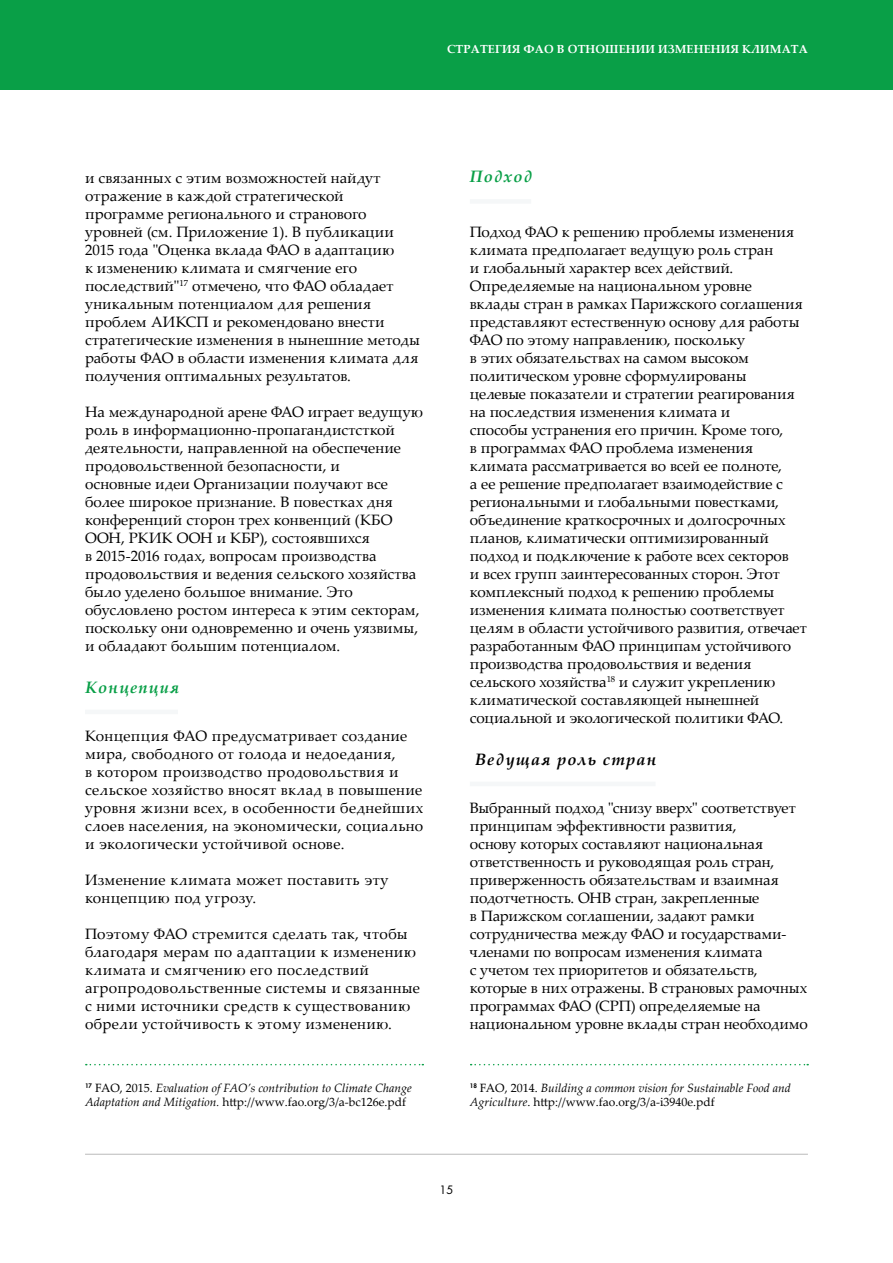
<style>
.page{position:relative;width:893px;height:1263px;background:#fff}
.page>*{position:absolute;margin:0;border:0;box-sizing:border-box;transform-origin:0 0}
.t1{font:italic 700 16.5px "Palatino Linotype";letter-spacing:.07em;color:#000}
.t2{font:italic 700 16.5px "Palatino Linotype";letter-spacing:.07em;color:#099f47}
.t3{font:15px/18px "Palatino Linotype";color:#000}
.t4{font:15px/18px "Palatino Linotype";letter-spacing:.025em;color:#000}
.t5{font:15px/18px "Palatino Linotype";letter-spacing:.02em;color:#000}
.t6{font:italic 12px/14.4px "Palatino Linotype";color:#000}
.t7{font:700 11.7px "Palatino Linotype";letter-spacing:.01em;color:#fff}
.t8{font:11.25px "Futura Std";color:#000}
.s1{font-style:normal}
</style>
<div class="page">
<hr style="left:85px;top:1154px;width:723px;height:1px;background:#bababa">
<div style="left:0;top:0;width:893px;height:89px;background:#099f47"></div>
<hr style="left:85px;top:710px;width:93px;height:4px;background:#f5f7f8">
<svg style="left:86px;top:1064px;width:337px;height:1px"></svg>
<div style="left:470px;top:199px;width:61px;height:5px;background:#f5f7f8"></div>
<hr style="left:470px;top:782px;width:185px;height:4px;background:#f5f7f8">
<svg style="left:471px;top:1064px;width:337px;height:1px"></svg>
<p class="t7" style="left:447px;top:41px;width:362px">СТРАТЕГИЯ ФАО В ОТНОШЕНИИ ИЗМЕНЕНИЯ КЛИМАТА</p>
<p class="t3" style="left:85px;top:168px;width:337px">и связанных с этим возможностей найдут отражение в каждой стратегической программе регионального и странового уровней (см. Приложение 1). В публикации 2015 года "Оценка вклада ФАО в адаптацию<br>к изменению климата и смягчение его последствий"<sup>17</sup><sup>8</sup>отмечено, что ФАО обладает уникальным потенциалом для решения проблем АИКСП и рекомендовано внести стратегические изменения в нынешние методы работы ФАО в области изменения климата для получения оптимальных результатов.</p>
<p class="t3" style="left:85px;top:402px;width:340px">На международной арене ФАО играет ведущую роль в информационно-пропагандистсткой деятельности, направленной на обеспечение продовольственной безопасности, и<br>основные идеи Организации получают все более широкое признание. В повестках дня конференций сторон трех конвенций (КБО ООН, РКИК ООН и КБР), состоявшихся<br>в 2015-2016 годах, вопросам производства продовольствия и ведения сельского хозяйства было уделено большое внимание. Это обусловлено ростом интереса к этим секторам, поскольку они одновременно и очень уязвимы, и обладают большим потенциалом.</p>
<p class="t2" style="left:85px;top:675px;width:96px">Концепция</p>
<p class="t4" style="left:85px;top:726px;width:340px">Концепция ФАО предусматривает создание мира, свободного от голода и недоедания,<br>в котором производство продовольствия и сельское хозяйство вносят вклад в повышение уровня жизни всех, в особенности беднейших слоев населения, на экономически, социально и экологически устойчивой основе.</p>
<p class="t5" style="left:85px;top:870px;width:305px">Изменение климата может поставить эту концепцию под угрозу.</p>
<p class="t4" style="left:85px;top:924px;width:337px">Поэтому ФАО стремится сделать так, чтобы благодаря мерам по адаптации к изменению климата и смягчению его последствий агропродовольственные системы и связанные с ними источники средств к существованию обрели устойчивость к этому изменению.</p>
<p class="t6" style="left:85px;top:1080px;width:328px"><sup>17</sup> <span class="s1">FAO, 2015.</span> Evaluation of FAO’s contribution to Climate Change<br>Adaptation and Mitigation. <span class="s1">http://www.fao.org/3/a-bc126e.pdf</span></p>
<p class="t2" style="left:470px;top:165px;width:64px">Подход</p>
<p class="t3" style="left:470px;top:222px;width:339px">Подход ФАО к решению проблемы изменения климата предполагает ведущую роль стран<br>и глобальный характер всех действий.<br>Определяемые на национальном уровне<br>вклады стран в рамках Парижского соглашения представляют естественную основу для работы ФАО по этому направлению, поскольку<br>в этих обязательствах на самом высоком политическом уровне сформулированы<br>целевые показатели и стратегии реагирования на последствия изменения климата и<br>способы устранения его причин. Кроме того,<br>в программах ФАО проблема изменения климата рассматривается во всей ее полноте,<br>а ее решение предполагает взаимодействие с региональными и глобальными повестками, объединение краткосрочных и долгосрочных планов, климатически оптимизированный подход и подключение к работе всех секторов<br>и всех групп заинтересованных сторон. Этот комплексный подход к решению проблемы изменения климата полностью соответствует целям в области устойчивого развития, отвечает разработанным ФАО принципам устойчивого производства продовольствия и ведения сельского хозяйства<sup>18</sup><sup>9</sup>и служит укреплению климатической составляющей нынешней социальной и экологической политики ФАО.</p>
<p class="t1" style="left:475px;top:747px;width:183px">Ведущая роль стран</p>
<p class="t3" style="left:470px;top:798px;width:339px">Выбранный подход "снизу вверх" соответствует принципам эффективности развития,<br>основу которых составляют национальная ответственность и руководящая роль стран, приверженность обязательствам и взаимная подотчетность. ОНВ стран, закрепленные<br>в Парижском соглашении, задают рамки сотрудничества между ФАО и государствами&shy;членами по вопросам изменения климата<br>с учетом тех приоритетов и обязательств, которые в них отражены. В страновых рамочных программах ФАО (СРП) определяемые на национальном уровне вклады стран необходимо</p>
<p class="t6" style="left:470px;top:1080px;width:322px"><sup>18</sup> <span class="s1">FAO, 2014.</span> Building a common vision for Sustainable Food and<br>Agriculture<span class="s1">. http://www.fao.org/3/a-i3940e.pdf</span></p>
<p class="t8" style="left:440px;top:1183px;width:15px">15</p>
</div>
